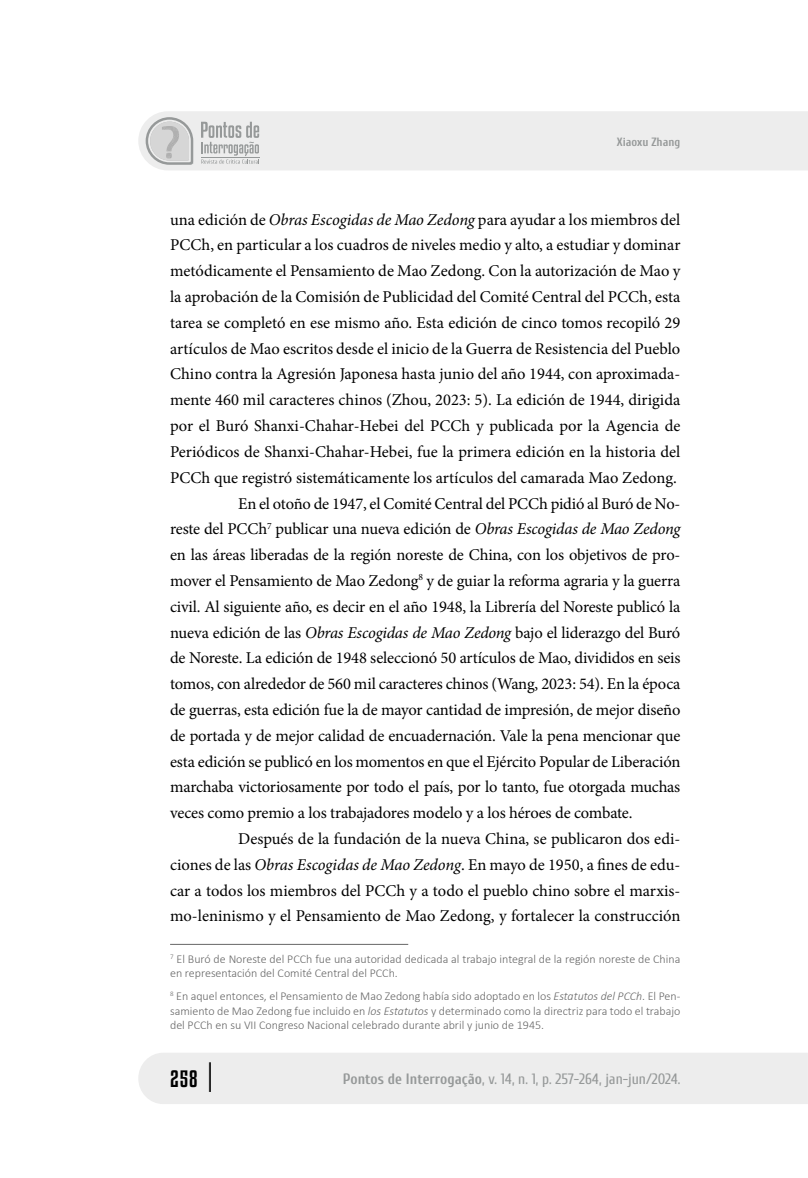
<style>
.page{position:relative;width:808px;height:1178px;background:#fff}
.page>*{position:absolute;margin:0;border:0;box-sizing:border-box;transform-origin:0 0}
.t1{font:21px "Kenyan Coffee Rg";color:#000}
.t2{font:16.5px "Minion Pro";letter-spacing:-.005em;color:#000}
.t3{font:15px "Cuprum";color:#969999}
.t4{font:300 12px/14.4px "Calibri";color:#666}
.t5{font:700 12px "Cuprum";color:#969999}
.s1{font-style:italic}
.s2{font-size:26.85px}
.s3{font-weight:700}
</style>
<div class="page">
<div style="left:138px;top:1053px;width:670px;height:51px;background:#ededed"></div>
<div style="left:138px;top:111px;width:670px;height:59px;background:#ededed"></div>
<svg style="left:201px;top:122px;width:59px;height:42px;background:#ced0d0"></svg>
<hr style="left:201px;top:157px;width:58px;height:1px;background:#969999">
<svg style="left:146px;top:117px;width:47px;height:48px;background:#cecece"></svg>
<hr style="left:170px;top:944px;width:238px;height:1px;background:#666">
<p class="t5" style="left:617px;top:133px;width:65px">Xiaoxu Zhang</p>
<p class="t2" style="left:170px;top:208px;width:512px">una edición de <span class="s1">Obras Escogidas de Mao Zedong</span> para ayudar a los miembros del</p>
<p class="t2" style="left:170px;top:234px;width:512px">PCCh, en particular a los cuadros de niveles medio y alto, a estudiar y dominar</p>
<p class="t2" style="left:170px;top:260px;width:512px">metódicamente el Pensamiento de Mao Zedong. Con la autorización de Mao y</p>
<p class="t2" style="left:170px;top:286px;width:512px">la aprobación de la Comisión de Publicidad del Comité Central del PCCh, esta</p>
<p class="t2" style="left:170px;top:311px;width:512px">tarea se completó en ese mismo año. Esta edición de cinco tomos recopiló 29</p>
<p class="t2" style="left:170px;top:337px;width:512px">artículos de Mao escritos desde el inicio de la Guerra de Resistencia del Pueblo</p>
<p class="t2" style="left:170px;top:363px;width:512px">Chino contra la Agresión Japonesa hasta junio del año 1944, con aproximada-</p>
<p class="t2" style="left:170px;top:389px;width:512px">mente 460 mil caracteres chinos (Zhou, 2023: 5). La edición de 1944, dirigida</p>
<p class="t2" style="left:170px;top:415px;width:512px">por el Buró Shanxi-Chahar-Hebei del PCCh y publicada por la Agencia de</p>
<p class="t2" style="left:170px;top:441px;width:512px">Periódicos de Shanxi-Chahar-Hebei, fue la primera edición en la historia del</p>
<p class="t2" style="left:170px;top:466px;width:508px">PCCh que registró sistemáticamente los artículos del camarada Mao Zedong.</p>
<p class="t2" style="left:238px;top:492px;width:444px">En el otoño de 1947, el Comité Central del PCCh pidió al Buró de No-</p>
<p class="t2" style="left:170px;top:518px;width:512px">reste del PCCh<sup>7</sup> publicar una nueva edición de <span class="s1">Obras Escogidas de Mao Zedong</span></p>
<p class="t2" style="left:170px;top:544px;width:512px">en las áreas liberadas de la región noreste de China, con los objetivos de pro-</p>
<p class="t2" style="left:170px;top:569px;width:512px">mover el Pensamiento de Mao Zedong<sup>8</sup> y de guiar la reforma agraria y la guerra</p>
<p class="t2" style="left:170px;top:595px;width:512px">civil. Al siguiente año, es decir en el año 1948, la Librería del Noreste publicó la</p>
<p class="t2" style="left:170px;top:621px;width:512px">nueva edición de las <span class="s1">Obras Escogidas de Mao Zedong</span> bajo el liderazgo del Buró</p>
<p class="t2" style="left:170px;top:647px;width:512px">de Noreste. La edición de 1948 seleccionó 50 artículos de Mao, divididos en seis</p>
<p class="t2" style="left:170px;top:673px;width:512px">tomos, con alrededor de 560 mil caracteres chinos (Wang, 2023: 54). En la época</p>
<p class="t2" style="left:170px;top:699px;width:512px">de guerras, esta edición fue la de mayor cantidad de impresión, de mejor diseño</p>
<p class="t2" style="left:170px;top:724px;width:512px">de portada y de mejor calidad de encuadernación. Vale la pena mencionar que</p>
<p class="t2" style="left:170px;top:750px;width:512px">esta edición se publicó en los momentos en que el Ejército Popular de Liberación</p>
<p class="t2" style="left:170px;top:776px;width:512px">marchaba victoriosamente por todo el país, por lo tanto, fue otorgada muchas</p>
<p class="t2" style="left:170px;top:802px;width:464px">veces como premio a los trabajadores modelo y a los héroes de combate.</p>
<p class="t2" style="left:238px;top:828px;width:444px">Después de la fundación de la nueva China, se publicaron dos edi-</p>
<p class="t2" style="left:170px;top:853px;width:512px">ciones de las <span class="s1">Obras Escogidas de Mao Zedong</span>. En mayo de 1950, a fines de edu-</p>
<p class="t2" style="left:170px;top:879px;width:512px">car a todos los miembros del PCCh y a todo el pueblo chino sobre el marxis-</p>
<p class="t2" style="left:170px;top:905px;width:512px">mo-leninismo y el Pensamiento de Mao Zedong, y fortalecer la construcción</p>
<p class="t4" style="left:170px;top:952px;width:512px"><sup>7</sup> El Buró de Noreste del PCCh fue una autoridad dedicada al trabajo integral de la región noreste de China en representación del Comité Central del PCCh.</p>
<p class="t4" style="left:170px;top:989px;width:512px;text-align:justify"><sup>8</sup> En aquel entonces, el Pensamiento de Mao Zedong había sido adoptado en los <span class="s1">Estatutos del PCCh</span>. El Pen&shy;samiento de Mao Zedong fue incluido en <span class="s1">los Estatutos</span> y determinado como la directriz para todo el trabajo del PCCh en su VII Congreso Nacional celebrado durante abril y junio de 1945.</p>
<p class="t1" style="left:170px;top:1065px;width:44px">258 <span class="s2">|</span></p>
<p class="t3" style="left:343px;top:1068px;width:339px"><span class="s3">Pontos de Interrogação</span>, v. 14, n. 1, p. 257-264, jan-jun/2024.</p>
</div>
